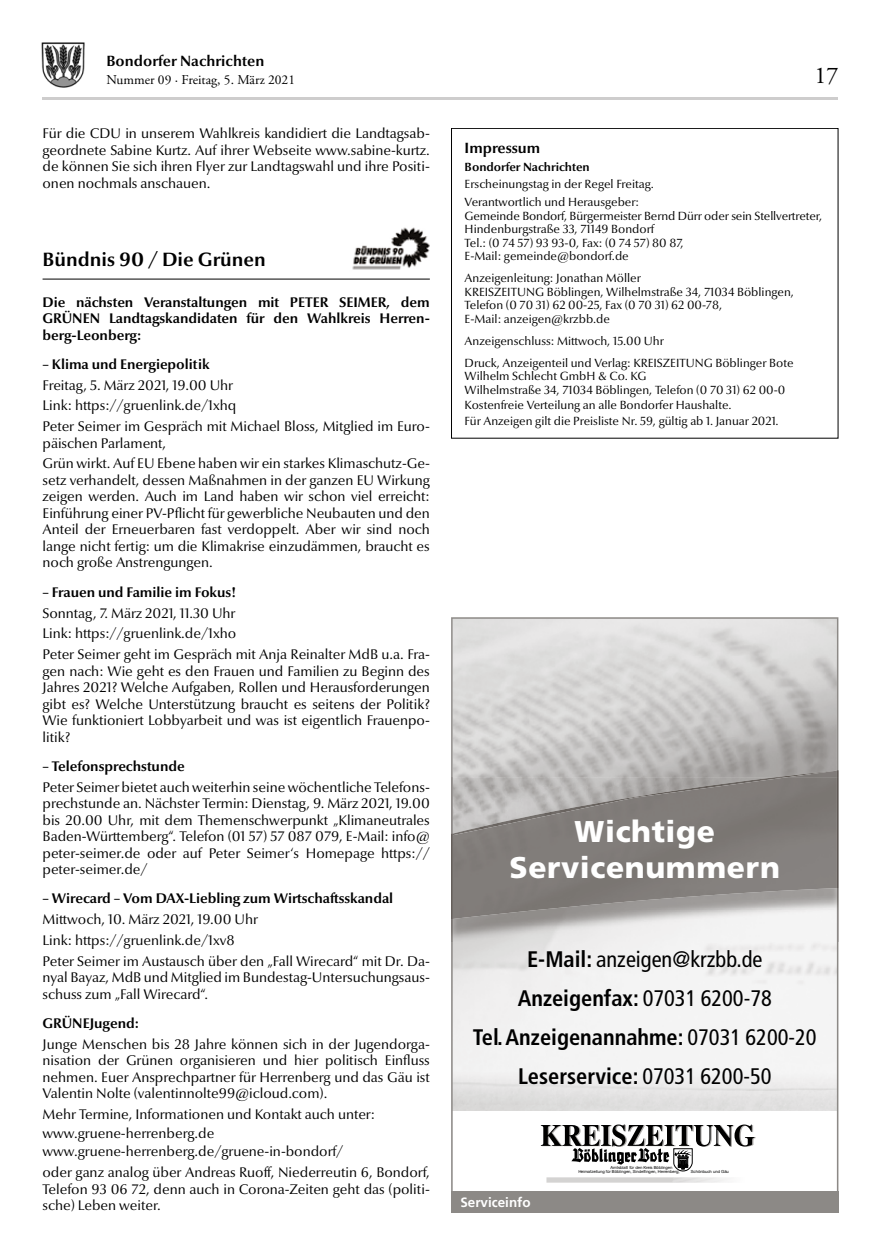
<style>
.page{position:relative;width:881px;height:1255px;background:#fff}
.page>*{position:absolute;margin:0;border:0;box-sizing:border-box;transform-origin:0 0}
.t1{font:900 30px/36px "Frutiger LT Pro";letter-spacing:.02em;color:#fff;text-align:center}
.t2{font:24px "Adobe Garamond Pro";color:#000}
.t3{font:condensed 22.5px/39px "Frutiger LT Pro";color:#000;text-align:center}
.t4{font:700 19.5px "Optima Nova LT Pro";color:#000}
.t5{font:700 15px "Optima Nova LT Pro";letter-spacing:.005em;color:#000}
.t6{font:14.1px/16.5px "Optima Nova LT Pro";color:#000;text-align:justify}
.t7{font:700 14.1px/16.5px "Optima Nova LT Pro";color:#000;text-align:justify}
.t8{font:13.5px "Adobe Garamond Pro";color:#000}
.t9{font:700 13.5px "Frutiger LT Pro";color:#fff}
.t10{font:12px/13.5px "Optima Nova LT Pro";color:#000}
.t11{font:700 12px "Optima Nova LT Pro";color:#000}
.t12{font:4.2px/4.8px "Helvetica Neue";letter-spacing:-.01em;color:#000}
.s1{font-weight:700}
</style>
<div class="page">
<hr style="left:43px;top:98px;width:795px;height:2px;background:#cecdcd">
<img style="left:41px;top:43px;width:44px;height:45px">
<hr style="left:43px;top:279px;width:386px;height:1px;background:#000">
<img style="left:352px;top:227px;width:77px;height:43px">
<div style="left:451px;top:128px;width:387px;height:310px;border:1px solid #000"></div>
<svg style="left:451px;top:617px;width:387px;height:595px"></svg>
<svg style="left:546px;top:1177px;width:198px;height:5px"></svg>
<svg style="left:540px;top:1124px;width:215px;height:47px"></svg>
<img style="left:451px;top:919px;width:387px;height:22px">
<img style="left:776px;top:770px;width:12px;height:7px">
<img style="left:788px;top:770px;width:48px;height:7px">
<svg style="left:836px;top:770px;width:2px;height:7px"></svg>
<img style="left:451px;top:777px;width:387px;height:142px">
<p class="t5" style="left:106px;top:51px;width:159px">Bondorfer Nachrichten</p>
<p class="t8" style="left:106px;top:71px;width:190px">Nummer 09 · Freitag, 5. März 2021</p>
<h2 class="t2" style="left:814px;top:61px;width:25px">17</h2>
<p class="t6" style="left:43px;top:125px;width:388px">Für die CDU in unserem Wahlkreis kandidiert die Landtagsab&shy;geordnete Sabine Kurtz. Auf ihrer Webseite www.sabine-kurtz. de können Sie sich ihren Flyer zur Landtagswahl und ihre Positi&shy;onen nochmals anschauen.</p>
<h3 class="t4" style="left:43px;top:247px;width:224px">Bündnis 90 / Die Grünen</h3>
<p class="t7" style="left:43px;top:293px;width:388px">Die nächsten Veranstaltungen mit PETER SEIMER, dem GRÜNEN Landtagskandidaten für den Wahlkreis Herren&shy;berg-Leonberg:</p>
<p class="t7" style="left:43px;top:356px;width:169px">– Klima und Energiepolitik</p>
<p class="t6" style="left:43px;top:374px;width:388px;line-height:20.7px;text-align:left">Freitag, 5. März 2021, 19.00 U hr<br>Link: https://gruenlink.de/1xhq<br>Peter Seimer im Gespräch mit Michael Bloss, Mitglied im Euro-</p>
<p class="t6" style="left:43px;top:432px;width:388px;line-height:20.7px">päischen Parlament,<br>Grün wirkt. Auf EU Ebene haben wir ein starkes Klimaschutz-Ge-</p>
<p class="t6" style="left:43px;top:472px;width:388px">setz verhandelt, dessen Maßnahmen in der ganzen EU Wirkung zeigen werden. Auch im Land haben wir schon viel erreicht:<br>Einführung einer PV-Pflicht für gewerbliche Neubauten und den Anteil der Erneuerbaren fast verdoppelt. Aber wir sind noch lange nicht fertig: um die Klimakrise einzudämmen, braucht es noch große Anstrengungen.</p>
<p class="t7" style="left:43px;top:583px;width:195px">– Frauen und Familie im Fokus!</p>
<p class="t6" style="left:43px;top:602px;width:388px;line-height:20.7px;text-align:left">Sonntag, 7. März 2021, 11.30 U hr<br>Link: https://gruenlink.de/1xho<br>Peter Seimer geht im Gespräch mit Anja Reinalter MdB u.a. Fra-</p>
<p class="t6" style="left:43px;top:662px;width:388px">gen nach: Wie geht es den Frauen und Familien zu Beginn des Jahres 2021? Welche Aufgaben, Rollen und Herausforderungen gibt es? Welche U nterstützung braucht es seitens der Politik?<br>Wie funktioniert Lobbyarbeit und was ist eigentlich Frauenpo&shy;litik?</p>
<p class="t7" style="left:43px;top:757px;width:144px">– Telefonsprechstunde</p>
<p class="t6" style="left:43px;top:778px;width:388px">Peter Seimer bietet auch weiterhin seine wöchentliche Telefons&shy;prechstunde an. Nächster Termin: Dienstag, 9. März 2021, 19.00 bis 20.00 U hr, mit dem Themenschwerpunkt „Klimaneutrales Baden-Württemberg“. Telefon (01 57) 57 087 079, E-Mail: info@ peter-seimer.de oder auf Peter Seimer‘s Homepage https:// peter-seimer.de/</p>
<p class="t7" style="left:43px;top:890px;width:352px">– Wirecard – Vom DAX-Liebling zum Wirtschaftsskandal</p>
<p class="t6" style="left:43px;top:909px;width:388px;line-height:20.7px;text-align:left">Mittwoch, 10. März 2021, 19.00 U hr<br>Link: https://gruenlink.de/1xv8<br>Peter Seimer im Austausch über den „Fall Wirecard“ mit Dr. Da-</p>
<p class="t6" style="left:43px;top:969px;width:388px">nyal Bayaz, MdB und Mitglied im Bundestag-U ntersuchungsaus&shy;schuss zum „Fall Wirecard“.</p>
<p class="t7" style="left:43px;top:1014px;width:98px">GRÜNEJugend:</p>
<p class="t6" style="left:43px;top:1035px;width:388px">Junge Menschen bis 28 Jahre können sich in der Jugendorga&shy;nisation der Grünen organisieren und hier politisch Einfluss nehmen. Euer Ansprechpartner für Herrenberg und das Gäu ist Valentin Nolte (valentinnolte99@icloud.com).</p>
<p class="t6" style="left:43px;top:1104px;width:334px;line-height:18.6px;text-align:left">Mehr Termine, I nformationen und Kontakt auch unter: www.gruene-herrenberg.de www.gruene-herrenberg.de/gruene-in-bondorf/</p>
<p class="t6" style="left:43px;top:1163px;width:388px">oder ganz analog über Andreas Ruoff, N iederreutin 6, Bondorf, Telefon 93 06 72, denn auch in Corona-Zeiten geht das (politi&shy;sche) Leben weiter.</p>
<p class="t5" style="left:464px;top:138px;width:77px">Impressum</p>
<p class="t11" style="left:464px;top:159px;width:127px">Bondorfer Nachrichten</p>
<p class="t10" style="left:464px;top:175px;width:191px;line-height:17.7px">Erscheinungstag in der Regel Freitag.<br>Verantwortlich und Herausgeber:</p>
<p class="t10" style="left:464px;top:209px;width:359px">Gemeinde Bondorf, Bürgermeister Bernd Dürr oder sein Stellvertreter, Hindenburgstraße 33, 71149 Bondorf<br>Tel.: (0 74 57) 93 93-0, Fax: (0 74 57) 80 87,<br>E-Mail: gemeinde@bondorf.de</p>
<p class="t10" style="left:464px;top:271px;width:331px">Anzeigenleitung: Jonathan Möller<br>KREISZEITUNG Böblingen, Wilhelmstraße 34, 71034 Böblingen, Telefon (0 70 31) 62 00-25, Fax (0 70 31) 62 00-78,<br>E-Mail: anzeigen@krzbb.de</p>
<p class="t10" style="left:464px;top:329px;width:330px;line-height:22px">Anzeigenschluss: Mittwoch, 15.00 Uhr<br>Druck, Anzeigenteil und Verlag: KREISZEITUNG Böblinger Bote</p>
<p class="t10" style="left:464px;top:369px;width:322px">Wilhelm Schlecht GmbH &amp; Co. KG<br>Wilhelmstraße 34, 71034 Böblingen, Telefon (0 70 31) 62 00-0</p>
<p class="t10" style="left:464px;top:397px;width:315px;line-height:15.6px">Kostenfreie Verteilung an alle Bondorfer Haushalte.<br>Für Anzeigen gilt die Preisliste Nr. 59, gültig ab 1. Januar 2021.</p>
<h1 class="t1" style="left:509px;top:813px;width:272px">Wichtige<br>Servicenummern</h1>
<h3 class="t3" style="left:472px;top:939px;width:345px"><span class="s1">E-Mail:</span> anzeigen@krzbb.de<br><span class="s1">Anzeigenfax:</span> 07031 6200-78<br><span class="s1">Tel. Anzeigenannahme:</span> 07031 6200-20<br><span class="s1">Leserservice:</span> 07031 6200-50</h3>
<p class="t9" style="left:460px;top:1194px;width:72px">Serviceinfo</p>
<p class="t12" style="left:578px;top:1164px;width:103px;text-indent:32px">Amtsblatt für den Kreis Böblingen<br>Heimatzeitung für Böblingen, Sindelfingen, Herrenberg,</p>
<p class="t12" style="left:690px;top:1169px;width:40px">Schönbuch und Gäu</p>
</div>
